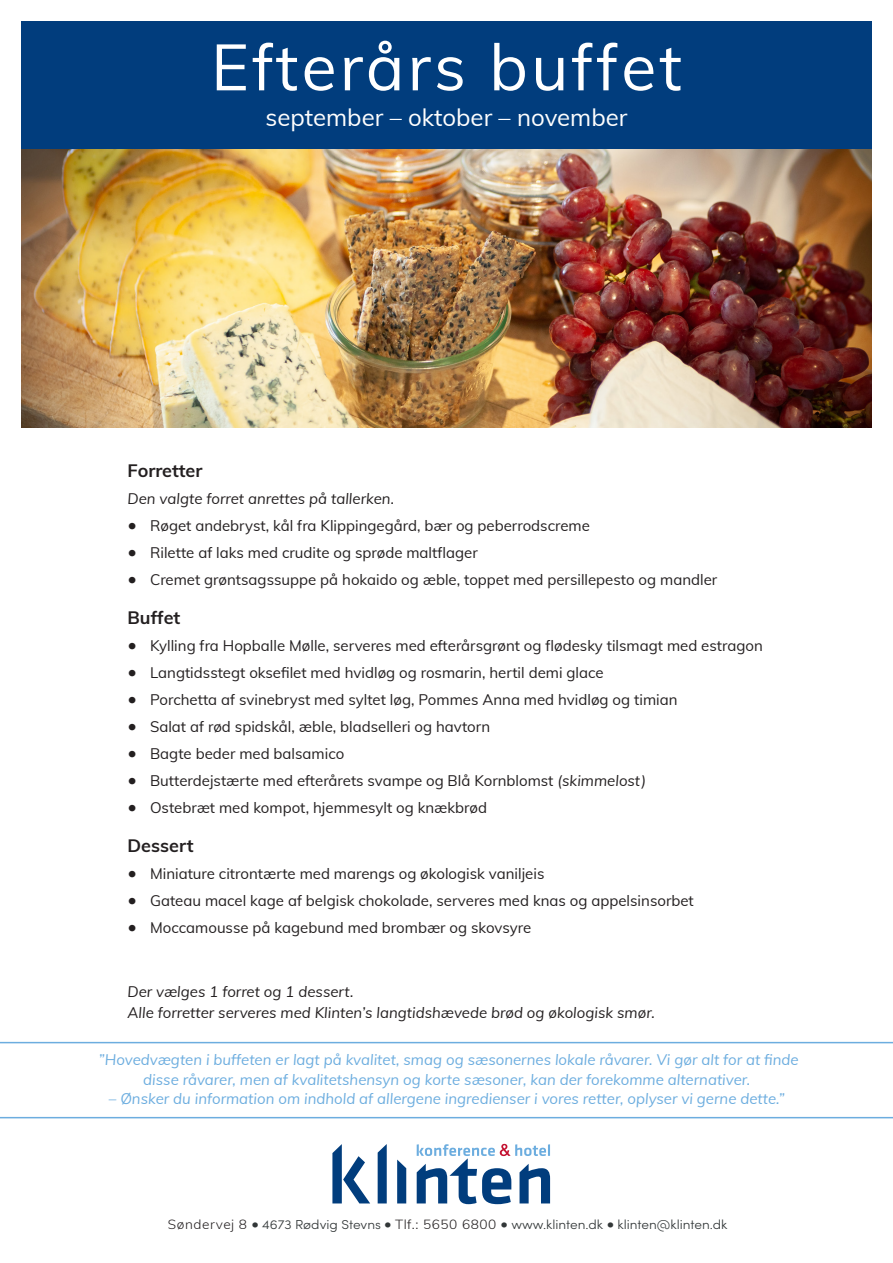
<style>
.page{position:relative;width:893px;height:1263px;background:#fff}
.page>*{position:absolute;margin:0;border:0;box-sizing:border-box;transform-origin:0 0}
.t1{font:64.5px "Muli";letter-spacing:.05em;color:#fff}
.t2{font:24px "Muli";color:#fff}
.t3{font:700 18px "Muli";color:#231f20}
.t4{font:15px "Muli";color:#231f20}
.t5{font:italic 15px/19.5px "Muli";color:#6caddf;text-align:center}
.t6{font:italic 15px/21px "Muli";color:#231f20}
.t7{font:300 13.05px "Sofia Pro";color:#323738;scale:1.05 1}
.s1{font-size:18px}
.s2{font-style:italic}
.s3{font-family:"Muli";color:#231f20}
.s4{font-size:8.7px}
</style>
<div class="page">
<img style="left:21px;top:149px;width:851px;height:278px">
<div style="left:21px;top:21px;width:851px;height:128px;background:#013d7d"></div>
<svg style="left:332px;top:1144px;width:38px;height:59px"></svg>
<svg style="left:378px;top:1144px;width:9px;height:59px"></svg>
<svg style="left:397px;top:1159px;width:9px;height:44px"></svg>
<svg style="left:417px;top:1144px;width:133px;height:60px"></svg>
<svg style="left:0;top:1042px;width:893px;height:76px"></svg>
<p class="t1" style="left:211px;top:20px;width:472px">Efterårs buffet</p>
<p class="t2" style="left:265px;top:100px;width:364px">september – oktober – november</p>
<p class="t3" style="left:128px;top:458px;width:76px">Forretter</p>
<p class="t6" style="left:128px;top:488px;width:268px">Den valgte forret anrettes på tallerken.</p>
<p class="t4" style="left:128px;top:515px;width:464px"><span class="s1">•</span> Røget andebryst, kål fra Klippingegård, bær og peberrodscreme</p>
<p class="t4" style="left:128px;top:542px;width:352px"><span class="s1">•</span> Rilette af laks med crudite og sprøde maltflager</p>
<p class="t4" style="left:128px;top:569px;width:591px"><span class="s1">•</span> Cremet grøntsagssuppe på hokaido og æble, toppet med persillepesto og mandler</p>
<p class="t3" style="left:128px;top:605px;width:54px">Buffet</p>
<p class="t4" style="left:128px;top:635px;width:637px"><span class="s1">•</span> Kylling fra Hopballe Mølle, serveres med efterårsgrønt og flødesky tilsmagt med estragon</p>
<p class="t4" style="left:128px;top:662px;width:478px"><span class="s1">•</span> Langtidsstegt oksefilet med hvidløg og rosmarin, hertil demi glace</p>
<p class="t4" style="left:128px;top:689px;width:551px"><span class="s1">•</span> Porchetta af svinebryst med syltet løg, Pommes Anna med hvidløg og timian</p>
<p class="t4" style="left:128px;top:716px;width:364px"><span class="s1">•</span> Salat af rød spidskål, æble, bladselleri og havtorn</p>
<p class="t4" style="left:128px;top:743px;width:218px"><span class="s1">•</span> Bagte beder med balsamico</p>
<p class="t4" style="left:128px;top:770px;width:520px"><span class="s1">•</span> Butterdejstærte med efterårets svampe og Blå Kornblomst <span class="s2">(skimmelost)</span></p>
<p class="t4" style="left:128px;top:797px;width:361px"><span class="s1">•</span> Ostebræt med kompot, hjemmesylt og knækbrød</p>
<p class="t3" style="left:128px;top:833px;width:68px">Dessert</p>
<p class="t4" style="left:128px;top:863px;width:418px"><span class="s1">•</span> Miniature citrontærte med marengs og økologisk vaniljeis</p>
<p class="t4" style="left:128px;top:890px;width:568px"><span class="s1">•</span> Gateau macel kage af belgisk chokolade, serveres med knas og appelsinsorbet</p>
<p class="t4" style="left:128px;top:917px;width:405px"><span class="s1">•</span> Moccamousse på kagebund med brombær og skovsyre</p>
<p class="t6" style="left:128px;top:981px;width:529px">Der vælges 1 forret og 1 dessert.<br>Alle forretter serveres med Klinten’s langtidshævede brød og økologisk smør.</p>
<p class="t5" style="left:99px;top:1049px;width:701px">”Hovedvægten i buffeten er lagt på kvalitet, smag og sæsonernes lokale råvarer. Vi gør alt for at finde disse råvarer, men af kvalitetshensyn og korte sæsoner, kan der forekomme alternativer.</p>
<p class="t5" style="left:109px;top:1088px;width:677px">– Ønsker du information om indhold af allergene ingredienser i vores retter, oplyser vi gerne dette.”</p>
<p class="t7" style="left:168px;top:1215px;width:534px"><span class="s3">Søndervej 8</span> <span class="s4">⬤</span> 4673 Rødvig Stevns <span class="s4">⬤</span> <span class="s3">Tlf.: 5650 6800</span> <span class="s4">⬤</span> www.klinten.dk <span class="s4">⬤</span> klinten@klinten.dk</p>
</div>
